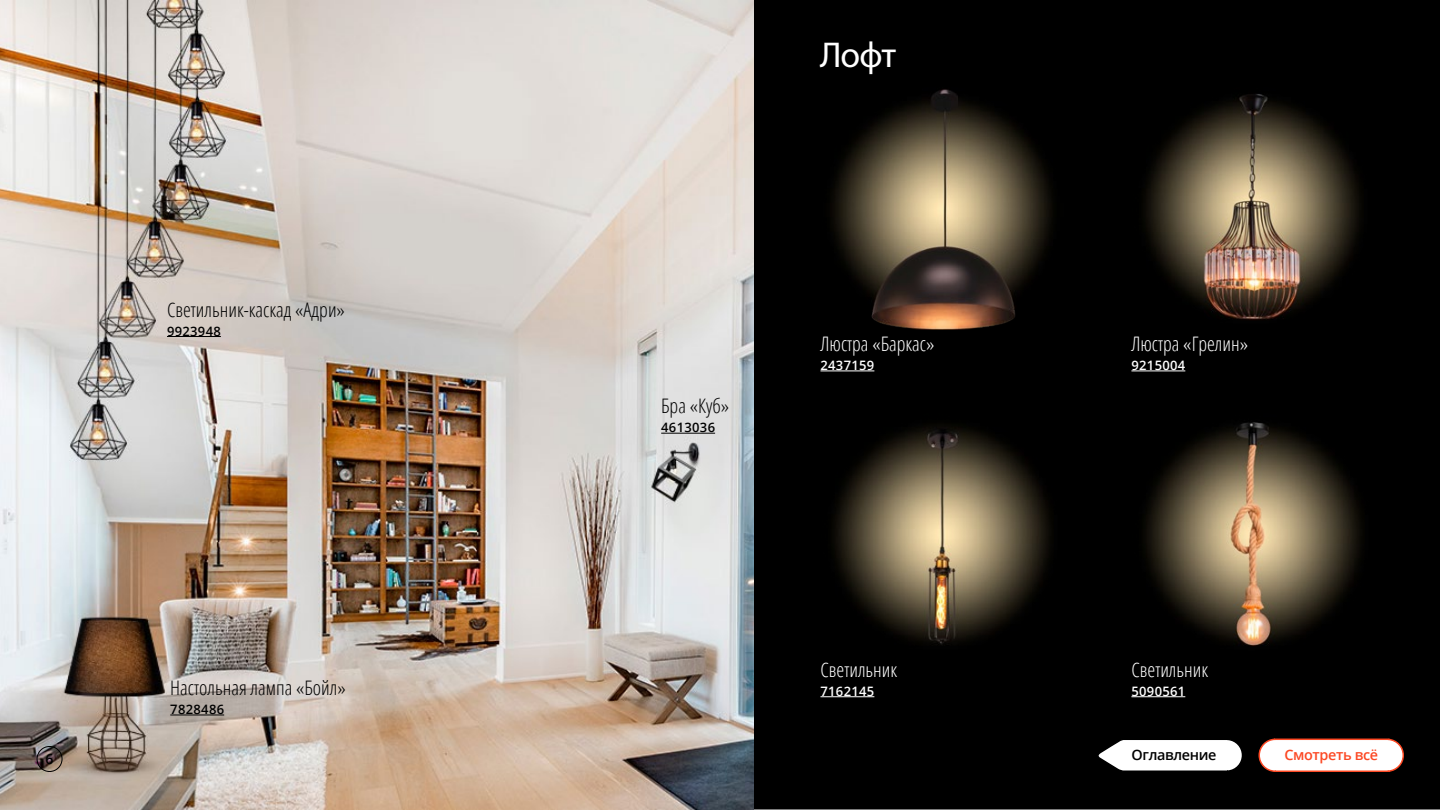
<style>
.page{position:relative;width:1440px;height:810px;background:#fff}
.page>*{position:absolute;margin:0;border:0;box-sizing:border-box;transform-origin:0 0}
.t1{font:36px "Myriad Pro";color:#fff}
.t2{font:300 condensed 20px "Open Sans";color:#000}
.t3{font:300 condensed 20px "Open Sans";color:#fff}
.t4{font:600 14.4px "Open Sans";letter-spacing:-.025em;color:#fc4823}
.t5{font:600 14.4px "Open Sans";letter-spacing:-.025em;color:#000}
.t6{font:600 14px "Open Sans";color:#000}
.t7{font:600 13px "Open Sans";letter-spacing:.025em;color:#fff}
.t8{font:600 13px "Open Sans";letter-spacing:.025em;color:#000}
</style>
<div class="page">
<img style="left:0;top:0;width:754px;height:810px">
<div style="left:754px;top:0;width:686px;height:809px;background:#000"></div>
<img style="left:832px;top:89px;width:220px;height:241px">
<img style="left:834px;top:426px;width:216px;height:219px">
<img style="left:1145px;top:94px;width:215px;height:226px">
<img style="left:1145px;top:422px;width:216px;height:224px">
<hr style="left:821px;top:371px;width:53px;height:1px;background:#fff">
<hr style="left:167px;top:336px;width:54px;height:1px;background:#000">
<hr style="left:170px;top:715px;width:54px;height:1px;background:#000">
<hr style="left:661px;top:433px;width:54px;height:1px;background:#000">
<hr style="left:821px;top:696px;width:53px;height:1px;background:#fff">
<hr style="left:1131px;top:371px;width:54px;height:1px;background:#fff">
<hr style="left:1131px;top:696px;width:54px;height:1px;background:#fff">
<div style="left:1259px;top:739px;width:144px;height:32px;background:#fff;border-radius:16px"></div>
<div style="left:1258px;top:739px;width:146px;height:33px;border:2px solid #fc4823;border-radius:16px"></div>
<div style="left:37px;top:746px;width:26px;height:26px;border:1px solid #000;border-radius:50%"></div>
<svg style="left:1098px;top:740px;width:144px;height:31px;background:#d7d7d7"></svg>
<div style="left:1125px;top:749px;width:98px;height:11px;background:#fff"></div>
<p class="t2" style="left:167px;top:296px;width:179px">Светильник-каскад «Адри»</p>
<p class="t8" style="left:167px;top:322px;width:55px">9923948</p>
<p class="t2" style="left:170px;top:674px;width:177px">Настольная лампа «Бойл»</p>
<p class="t8" style="left:170px;top:700px;width:55px">7828486</p>
<h1 class="t1" style="left:820px;top:33px;width:78px">Лофт</h1>
<p class="t2" style="left:661px;top:392px;width:70px">Бра «Куб»</p>
<p class="t8" style="left:661px;top:419px;width:55px">4613036</p>
<p class="t3" style="left:820px;top:330px;width:116px">Люстра «Баркас»</p>
<p class="t7" style="left:821px;top:356px;width:55px">2437159</p>
<p class="t3" style="left:820px;top:656px;width:78px">Светильник</p>
<p class="t7" style="left:821px;top:682px;width:55px">7162145</p>
<p class="t3" style="left:1131px;top:330px;width:118px">Люстра «Грелин»</p>
<p class="t7" style="left:1131px;top:356px;width:55px">9215004</p>
<p class="t3" style="left:1131px;top:656px;width:78px">Светильник</p>
<p class="t7" style="left:1131px;top:682px;width:55px">5090561</p>
<p class="t6" style="left:46px;top:749px;width:9px">6</p>
<p class="t5" style="left:1132px;top:745px;width:86px">Оглавление</p>
<p class="t4" style="left:1284px;top:745px;width:95px">Смотреть всё</p>
</div>
